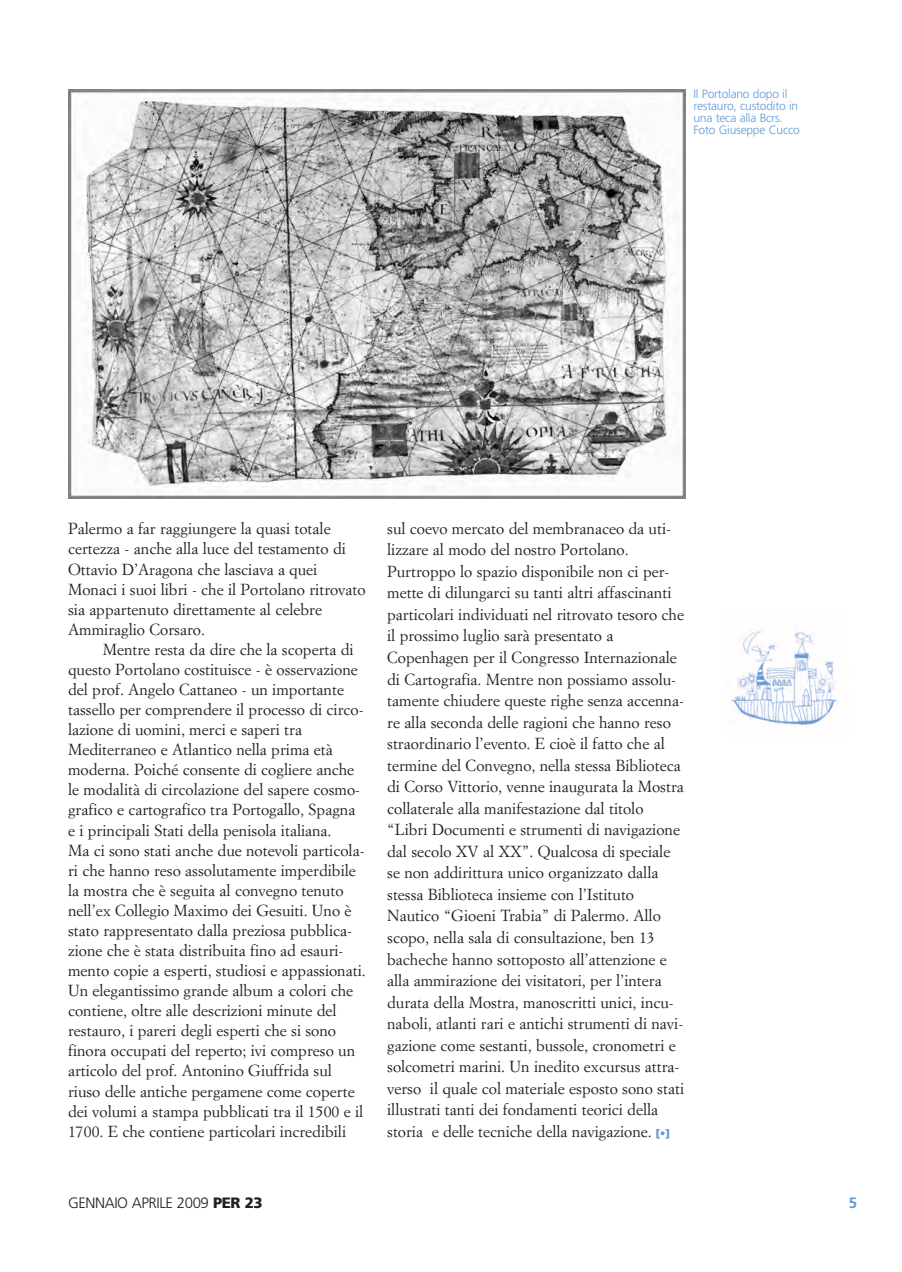
<style>
.page{position:relative;width:902px;height:1272px;background:#fff}
.page>*{position:absolute;margin:0;border:0;box-sizing:border-box;transform-origin:0 0}
.t1{font:15.75px/20.1px "Simoncini Garamond";color:#231f20}
.t2{font:300 15px "Frutiger";letter-spacing:-.03em;color:#231f20}
.t3{font:700 15px "Frutiger";color:#619ad4}
.t4{font:300 12px/12px "Frutiger";letter-spacing:-.015em;color:#619ad4}
.s1{font-family:"Frutiger";font-weight:900;font-size:10.5px;color:#619ad4}
.s2{font-weight:900}
</style>
<div class="page">
<img style="left:68px;top:89px;width:617px;height:409px">
<img style="left:731px;top:631px;width:107px;height:94px">
<p class="t4" style="left:693px;top:89px;width:108px">Il Portolano dopo il restauro, custodito in una teca alla Bcrs.<br>Foto Giuseppe Cucco</p>
<p class="t1" style="left:68px;top:520px;width:299px">Palermo a far raggiungere la quasi totale certezza - anche alla luce del testamento di Ottavio D’Aragona che lasciava a quei Monaci i suoi libri - che il Portolano ritrovato sia appartenuto direttamente al celebre Ammiraglio Corsaro.</p>
<p class="t1" style="left:68px;top:640px;width:299px;text-indent:35px">Mentre resta da dire che la scoperta di questo Portolano costituisce - è osservazione del prof. Angelo Cattaneo - un importante tassello per comprendere il processo di circo&shy;lazione di uomini, merci e saperi tra Mediterraneo e Atlantico nella prima età moderna. Poiché consente di cogliere anche le modalità di circolazione del sapere cosmo&shy;grafico e cartografico tra Portogallo, Spagna e i principali Stati della penisola italiana.<br>Ma ci sono stati anche due notevoli particola&shy;ri che hanno reso assolutamente imperdibile la mostra che è seguita al convegno tenuto nell’ex Collegio Maximo dei Gesuiti. Uno è stato rappresentato dalla preziosa pubblica&shy;zione che è stata distribuita fino ad esauri&shy;mento copie a esperti, studiosi e appassionati.<br>Un elegantissimo grande album a colori che contiene, oltre alle descrizioni minute del restauro, i pareri degli esperti che si sono finora occupati del reperto; ivi compreso un articolo del prof. Antonino Giuffrida sul riuso delle antiche pergamene come coperte dei volumi a stampa pubblicati tra il 1500 e il 1700. E che contiene particolari incredibili</p>
<p class="t1" style="left:387px;top:518px;width:298px;line-height:21.6px">sul coevo mercato del membranaceo da uti&shy;lizzare al modo del nostro Portolano.<br>Purtroppo lo spazio disponibile non ci per&shy;mette di dilungarci su tanti altri affascinanti particolari individuati nel ritrovato tesoro che il prossimo luglio sarà presentato a Copenhagen per il Congresso Internazionale di Cartografia. Mentre non possiamo assolu&shy;tamente chiudere queste righe senza accenna&shy;re alla seconda delle ragioni che hanno reso straordinario l’evento. E cioè il fatto che al termine del Convegno, nella stessa Biblioteca di Corso Vittorio, venne inaugurata la Mostra collaterale alla manifestazione dal titolo “Libri Documenti e strumenti di navigazione dal secolo XV al XX”. Qualcosa di speciale se non addirittura unico organizzato dalla stessa Biblioteca insieme con l’Istituto Nautico “Gioeni Trabia” di Palermo. Allo scopo, nella sala di consultazione, ben 13 bacheche hanno sottoposto all’attenzione e alla ammirazione dei visitatori, per l’intera durata della Mostra, manoscritti unici, incu&shy;naboli, atlanti rari e antichi strumenti di navi&shy;gazione come sestanti, bussole, cronometri e solcometri marini. Un inedito excursus attra&shy;verso il quale col materiale esposto sono stati illustrati tanti dei fondamenti teorici della storia e delle tecniche della navigazione. <span class="s1">[•]</span></p>
<p class="t2" style="left:68px;top:1196px;width:196px">GENNAIO APRILE 2009 <span class="s2">PER 23</span></p>
<p class="t3" style="left:848px;top:1196px;width:10px">5</p>
</div>
